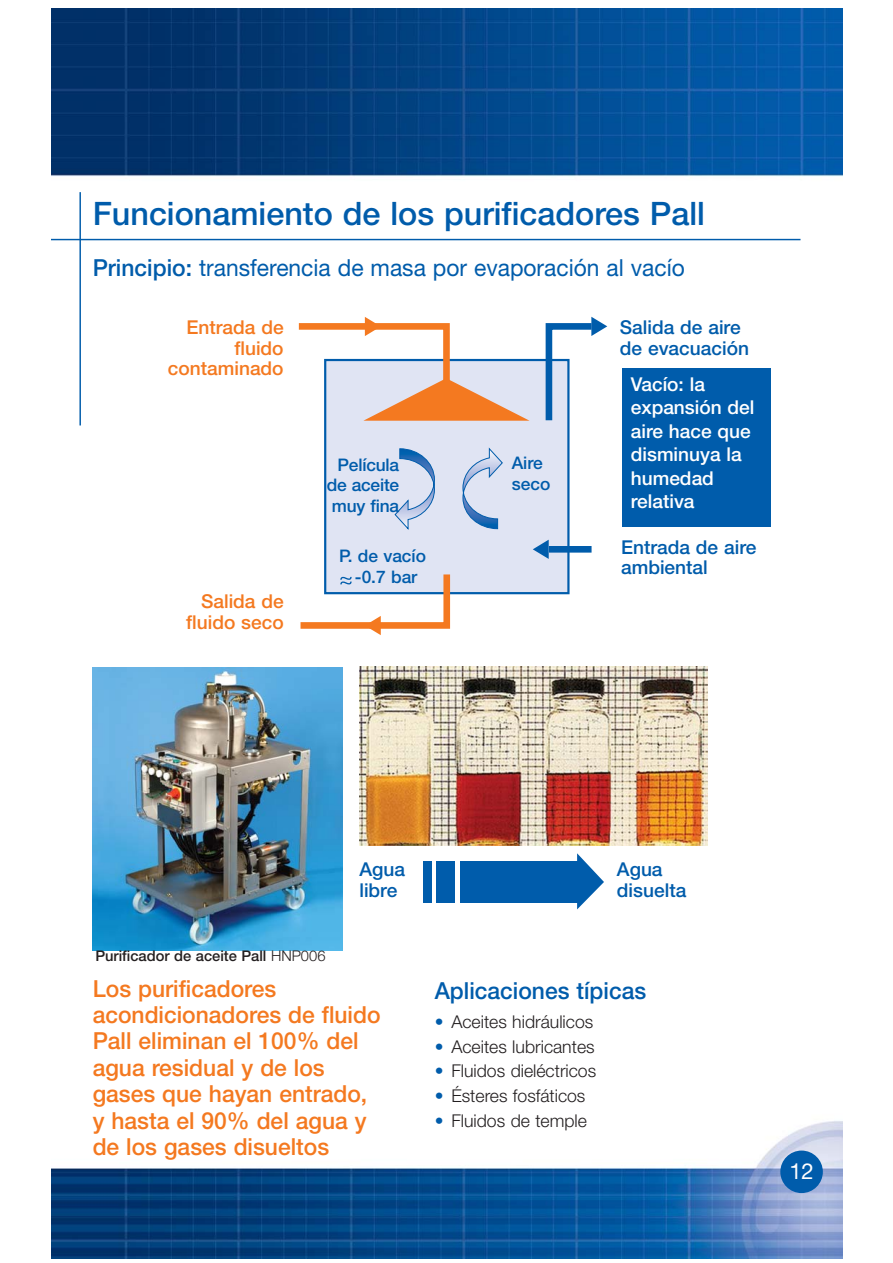
<style>
.page{position:relative;width:893px;height:1263px;background:#fff}
.page>*{position:absolute;margin:0;border:0;box-sizing:border-box;transform-origin:0 0}
.t1{font:500 32.4px "Helvetica Neue";color:#005cab}
.t2{font:500 23.55px/26.4px "Helvetica Neue";color:#f47920}
.t3{font:23.55px "Helvetica Neue";color:#005cab}
.t4{font:500 23.55px "Helvetica Neue";color:#005cab}
.t5{font:22.05px "Helvetica Neue";color:#fff}
.t6{font:500 19.05px/20.5px "Helvetica Neue";color:#005cab}
.t7{font:500 19.05px/23.5px "Helvetica Neue";color:#fff}
.t8{font:500 19.05px/20.5px "Helvetica Neue";color:#f47920;text-align:right}
.t9{font:300 17.7px "Helvetica Neue";color:#231f20}
.t10{font:500 17.4px/20.5px "Helvetica Neue";letter-spacing:-.01em;color:#005cab;text-align:right}
.t11{font:500 14.7px "Helvetica Neue";color:#231f20}
.s1{font-weight:500}
.s2{font-weight:300}
.s3{color:#005cab}
</style>
<div class="page">
<img style="left:93px;top:667px;width:250px;height:283px">
<div style="left:424px;top:861px;width:8px;height:42px;background:#005cab"></div>
<div style="left:436px;top:861px;width:18px;height:42px;background:#005cab"></div>
<div style="left:460px;top:861px;width:122px;height:42px;background:#005cab"></div>
<svg style="left:577px;top:853px;width:27px;height:56px"></svg>
<img style="left:51px;top:9px;width:792px;height:232px">
<img style="left:51px;top:1121px;width:792px;height:138px">
<hr style="left:79px;top:192px;width:2px;height:233px;background:#005cab">
<div style="left:780px;top:1151px;width:43px;height:42px;background:#005cab;border-radius:50%"></div>
<img style="left:359px;top:667px;width:348px;height:178px">
<div style="left:325px;top:360px;width:243px;height:233px;background:#e0e4f3"></div>
<div style="left:324px;top:359px;width:245px;height:235px;border:2px solid #005cab"></div>
<svg style="left:462px;top:447px;width:41px;height:82px"></svg>
<svg style="left:394px;top:448px;width:41px;height:82px"></svg>
<div style="left:549px;top:546px;width:42px;height:7px;background:#005cab"></div>
<svg style="left:533px;top:540px;width:16px;height:19px"></svg>
<svg style="left:542px;top:317px;width:65px;height:110px"></svg>
<svg style="left:299px;top:317px;width:230px;height:104px"></svg>
<svg style="left:300px;top:568px;width:153px;height:67px"></svg>
<div style="left:622px;top:368px;width:149px;height:159px;background:#005cab"></div>
<hr style="left:51px;top:239px;width:749px;height:1px;background:#005cab">
<h1 class="t1" style="left:93px;top:202px;width:614px">Funcionamiento de los purificadores Pall</h1>
<p class="t3" style="left:93px;top:259px;width:594px"><span class="s1">Principio:</span> transferencia de masa por evaporación al vacío</p>
<p class="t8" style="left:168px;top:319px;width:117px">Entrada de fluido contaminado</p>
<p class="t8" style="left:186px;top:593px;width:99px">Salida de fluido seco</p>
<p class="t10" style="left:327px;top:456px;width:74px">Película de aceite muy fina</p>
<p class="t10" style="left:512px;top:455px;width:40px;text-align:left">Aire seco</p>
<p class="t10" style="left:339px;top:547px;width:89px;text-align:center">P. de vacío -0.7 bar</p>
<p class="t6" style="left:620px;top:319px;width:131px">Salida de aire de evacuación</p>
<p class="t7" style="left:631px;top:374px;width:125px">Vacío: la expansión del aire hace que disminuya la humedad relativa</p>
<p class="t6" style="left:621px;top:538px;width:137px">Entrada de aire ambiental</p>
<p class="t11" style="left:95px;top:951px;width:232px">Purificador de aceite Pall <span class="s2">HNP006</span></p>
<p class="t6" style="left:359px;top:861px;width:47px">Agua libre</p>
<p class="t6" style="left:617px;top:861px;width:71px">Agua disuelta</p>
<p class="t2" style="left:93px;top:977px;width:289px">Los purificadores acondicionadores de fluido<br>Pall eliminan el 100% del agua residual y de los gases que hayan entrado, y hasta el 90% del agua y de los gases disueltos</p>
<p class="t4" style="left:435px;top:982px;width:213px">Aplicaciones típicas</p>
<p class="t9" style="left:435px;top:1015px;width:160px"><span class="s3">•</span> Aceites hidráulicos</p>
<p class="t9" style="left:435px;top:1040px;width:161px"><span class="s3">•</span> Aceites lubricantes</p>
<p class="t9" style="left:435px;top:1065px;width:163px"><span class="s3">•</span> Fluidos dieléctricos</p>
<p class="t9" style="left:435px;top:1090px;width:152px"><span class="s3">•</span> Ésteres fosfáticos</p>
<p class="t9" style="left:435px;top:1114px;width:154px"><span class="s3">•</span> Fluidos de temple</p>
<p class="t5" style="left:789px;top:1163px;width:26px">12</p>
</div>
